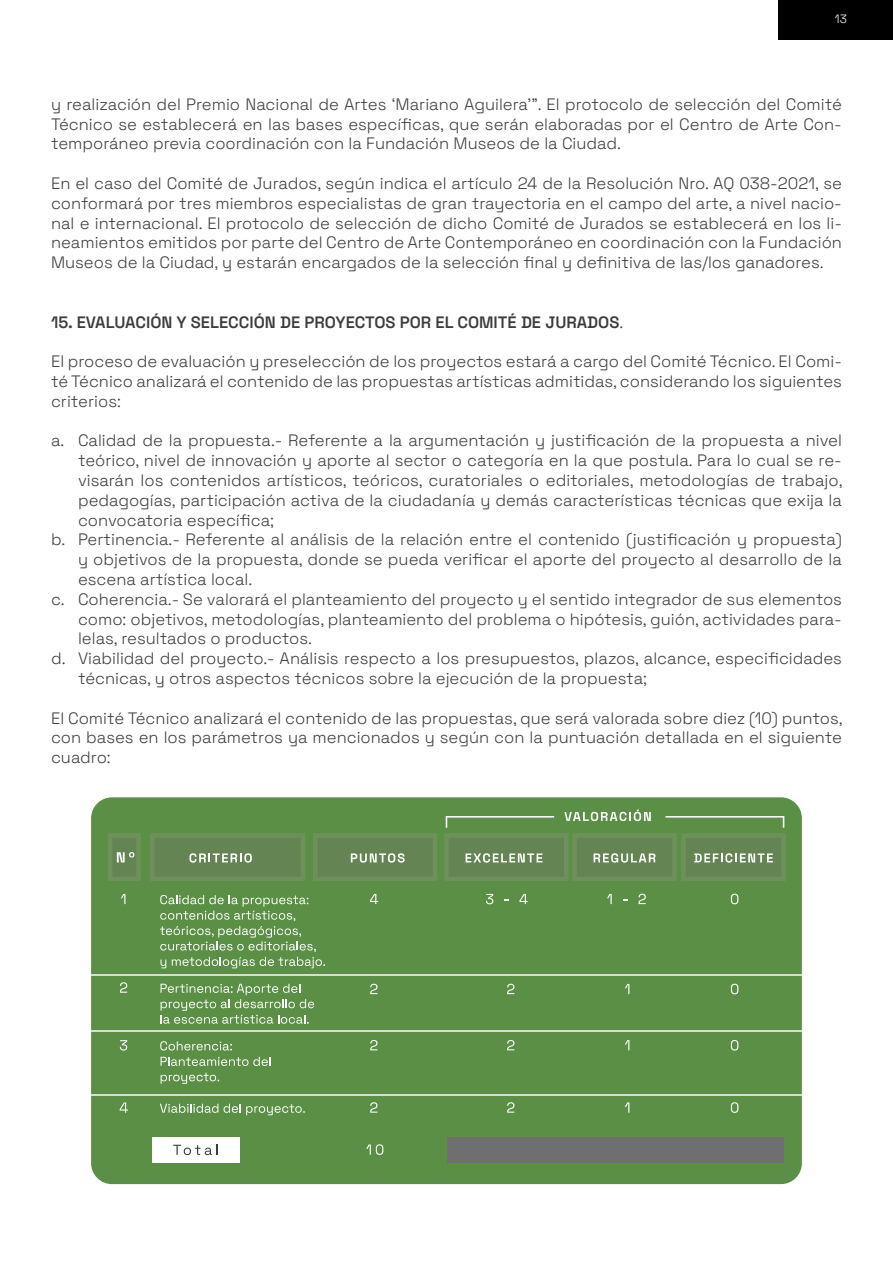
<style>
.page{position:relative;width:893px;height:1263px;background:#fff}
.page>*{position:absolute;margin:0;border:0;box-sizing:border-box;transform-origin:0 0}
.t1{font:16.5px/19.8px "Space Grotesk Light 300";color:#3c3c3b;text-align:justify}
.t2{font:600 16.5px "Space Grotesk";color:#3c3c3b}
.t3{font:12px "Space Grotesk Light 300";color:#fff}
.s1{font-family:"Space Grotesk Light 300";font-weight:400}
</style>
<div class="page">
<div style="left:778px;top:0;width:115px;height:39px;background:#000"></div>
<div style="left:91px;top:797px;width:711px;height:387px;background:#5b8f45;border-radius:21px"></div>
<svg style="left:121px;top:894px;width:4px;height:10px"></svg>
<svg style="left:486px;top:894px;width:7px;height:10px"></svg>
<svg style="left:519px;top:894px;width:9px;height:10px"></svg>
<svg style="left:607px;top:894px;width:5px;height:10px"></svg>
<svg style="left:638px;top:894px;width:8px;height:10px"></svg>
<svg style="left:731px;top:894px;width:7px;height:10px"></svg>
<svg style="left:370px;top:894px;width:8px;height:10px"></svg>
<svg style="left:507px;top:984px;width:7px;height:10px"></svg>
<svg style="left:625px;top:984px;width:4px;height:10px"></svg>
<svg style="left:731px;top:984px;width:7px;height:10px"></svg>
<svg style="left:370px;top:984px;width:7px;height:10px"></svg>
<svg style="left:507px;top:1040px;width:7px;height:10px"></svg>
<svg style="left:625px;top:1040px;width:4px;height:10px"></svg>
<svg style="left:731px;top:1040px;width:7px;height:10px"></svg>
<svg style="left:370px;top:1040px;width:7px;height:10px"></svg>
<svg style="left:507px;top:1102px;width:7px;height:11px"></svg>
<svg style="left:625px;top:1102px;width:4px;height:11px"></svg>
<svg style="left:731px;top:1102px;width:7px;height:11px"></svg>
<svg style="left:370px;top:1102px;width:7px;height:11px"></svg>
<svg style="left:160px;top:895px;width:165px;height:73px"></svg>
<svg style="left:161px;top:984px;width:153px;height:40px"></svg>
<svg style="left:160px;top:1041px;width:72px;height:9px"></svg>
<svg style="left:161px;top:1057px;width:110px;height:9px"></svg>
<svg style="left:161px;top:1073px;width:58px;height:11px"></svg>
<svg style="left:160px;top:1104px;width:58px;height:9px"></svg>
<svg style="left:224px;top:1104px;width:81px;height:11px"></svg>
<svg style="left:366px;top:1144px;width:17px;height:11px"></svg>
<svg style="left:120px;top:982px;width:7px;height:11px"></svg>
<svg style="left:120px;top:1040px;width:7px;height:10px"></svg>
<svg style="left:120px;top:1102px;width:8px;height:11px"></svg>
<svg style="left:108px;top:833px;width:33px;height:48px"></svg>
<svg style="left:150px;top:833px;width:155px;height:48px"></svg>
<svg style="left:313px;top:833px;width:124px;height:48px"></svg>
<hr style="left:92px;top:974px;width:710px;height:1px;background:#dadada">
<hr style="left:92px;top:1095px;width:710px;height:1px;background:#dadada">
<hr style="left:92px;top:1030px;width:710px;height:2px;background:#dadada">
<div style="left:152px;top:1137px;width:88px;height:25px;background:#fff"></div>
<svg style="left:173px;top:1145px;width:45px;height:10px"></svg>
<div style="left:447px;top:1137px;width:337px;height:25px;background:#706f6f"></div>
<svg style="left:444px;top:809px;width:342px;height:72px"></svg>
<p class="t3" style="left:835px;top:10px;width:14px">13</p>
<p class="t1" style="left:51px;top:93px;width:792px">y realización del Premio Nacional de Artes ‘Mariano Aguilera’”. El protocolo de selección del Comité Técnico se establecerá en las bases específicas, que serán elaboradas por el Centro de Arte Con&shy;temporáneo previa coordinación con la Fundación Museos de la Ciudad.</p>
<p class="t1" style="left:51px;top:172px;width:792px">En el caso del Comité de Jurados, según indica el artículo 24 de la Resolución Nro. AQ 038-2021, se conformará por tres miembros especialistas de gran trayectoria en el campo del arte, a nivel nacio&shy;nal e internacional. El protocolo de selección de dicho Comité de Jurados se establecerá en los li&shy;neamientos emitidos por parte del Centro de Arte Contemporáneo en coordinación con la Fundación Museos de la Ciudad, y estarán encargados de la selección final y definitiva de las/los ganadores.</p>
<p class="t2" style="left:51px;top:310px;width:574px">15. EVALUACIÓN Y SELECCIÓN DE PROYECTOS POR EL COMITÉ DE JURADOS<span class="s1">.</span></p>
<p class="t1" style="left:51px;top:351px;width:792px">El proceso de evaluación y preselección de los proyectos estará a cargo del Comité Técnico. El Comi&shy;té Técnico analizará el contenido de las propuestas artísticas admitidas, considerando los siguientes criterios:</p>
<p class="t1" style="left:51px;top:430px;width:792px">a. Calidad de la propuesta.- Referente a la argumentación y justificación de la propuesta a nivel</p>
<p class="t1" style="left:78px;top:450px;width:765px">teórico, nivel de innovación y aporte al sector o categoría en la que postula. Para lo cual se re-</p>
<p class="t1" style="left:78px;top:469px;width:766px">visarán los contenidos artísticos, teóricos, curatoriales o editoriales, metodologías de trabajo,</p>
<p class="t1" style="left:78px;top:489px;width:765px">pedagogías, participación activa de la ciudadanía y demás características técnicas que exija la</p>
<p class="t1" style="left:78px;top:509px;width:197px">convocatoria específica;</p>
<p class="t1" style="left:51px;top:529px;width:792px">b. Pertinencia.- Referente al análisis de la relación entre el contenido (justificación y propuesta)</p>
<p class="t1" style="left:78px;top:549px;width:765px">y objetivos de la propuesta, donde se pueda verificar el aporte del proyecto al desarrollo de la</p>
<p class="t1" style="left:78px;top:568px;width:176px">escena artística local.</p>
<p class="t1" style="left:51px;top:588px;width:792px">c. Coherencia.- Se valorará el planteamiento del proyecto y el sentido integrador de sus elementos</p>
<p class="t1" style="left:78px;top:608px;width:765px">como: objetivos, metodologías, planteamiento del problema o hipótesis, guión, actividades para-</p>
<p class="t1" style="left:78px;top:628px;width:235px">lelas, resultados o productos.</p>
<p class="t1" style="left:51px;top:648px;width:792px">d. Viabilidad del proyecto.- Análisis respecto a los presupuestos, plazos, alcance, especificidades</p>
<p class="t1" style="left:78px;top:667px;width:571px">técnicas, y otros aspectos técnicos sobre la ejecución de la propuesta;</p>
<p class="t1" style="left:51px;top:707px;width:793px">El Comité Técnico analizará el contenido de las propuestas, que será valorada sobre diez (10) puntos, con bases en los parámetros ya mencionados y según con la puntuación detallada en el siguiente cuadro:</p>
</div>
